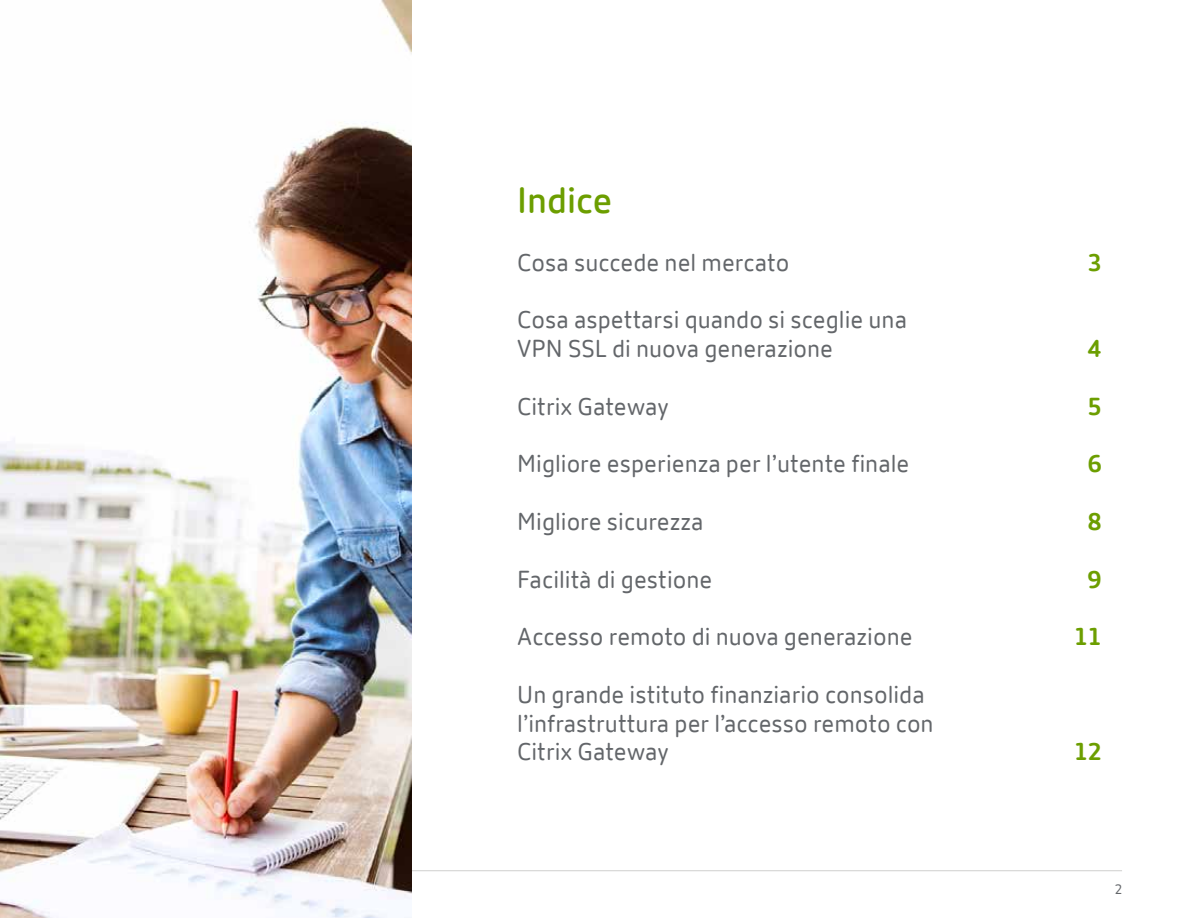
<style>
.page{position:relative;width:1188px;height:918px;background:#fff}
.page>*{position:absolute;margin:0;border:0;box-sizing:border-box;transform-origin:0 0}
.t1{font:600 36px "Citrix New Sans";color:#6c9e00}
.t2{font:24px/28.8px "Citrix New Sans";color:#63666a}
.t3{font:700 24px "Citrix New Sans";color:#6c9e00}
.t4{font:13.5px "Citrix New Sans";color:#63666a}
</style>
<div class="page">
<hr style="left:66px;top:870px;width:1056px;height:1px;background:#d0d0ce">
<img style="left:1px;top:1px;width:410px;height:917px">
<h1 class="t1" style="left:517px;top:180px;width:97px">Indice</h1>
<p class="t2" style="left:517px;top:248px;width:274px">Cosa succede nel mercato</p>
<p class="t3" style="left:1088px;top:248px;width:15px">3</p>
<p class="t2" style="left:517px;top:306px;width:391px">Cosa aspettarsi quando si sceglie una<br>VPN SSL di nuova generazione</p>
<p class="t3" style="left:1088px;top:334px;width:15px">4</p>
<p class="t2" style="left:517px;top:392px;width:153px">Citrix Gateway</p>
<p class="t3" style="left:1088px;top:392px;width:15px">5</p>
<p class="t2" style="left:517px;top:450px;width:394px">Migliore esperienza per l’utente finale</p>
<p class="t3" style="left:1088px;top:449px;width:15px">6</p>
<p class="t2" style="left:517px;top:508px;width:188px">Migliore sicurezza</p>
<p class="t3" style="left:1088px;top:507px;width:15px">8</p>
<p class="t2" style="left:517px;top:565px;width:197px">Facilità di gestione</p>
<p class="t3" style="left:1088px;top:565px;width:15px">9</p>
<p class="t2" style="left:517px;top:623px;width:397px">Accesso remoto di nuova generazione</p>
<p class="t3" style="left:1074px;top:622px;width:29px">11</p>
<p class="t2" style="left:517px;top:680px;width:418px">Un grande istituto finanziario consolida l’infrastruttura per l’accesso remoto con<br>Citrix Gateway</p>
<p class="t3" style="left:1074px;top:737px;width:29px">12</p>
<p class="t4" style="left:1115px;top:882px;width:9px">2</p>
</div>
